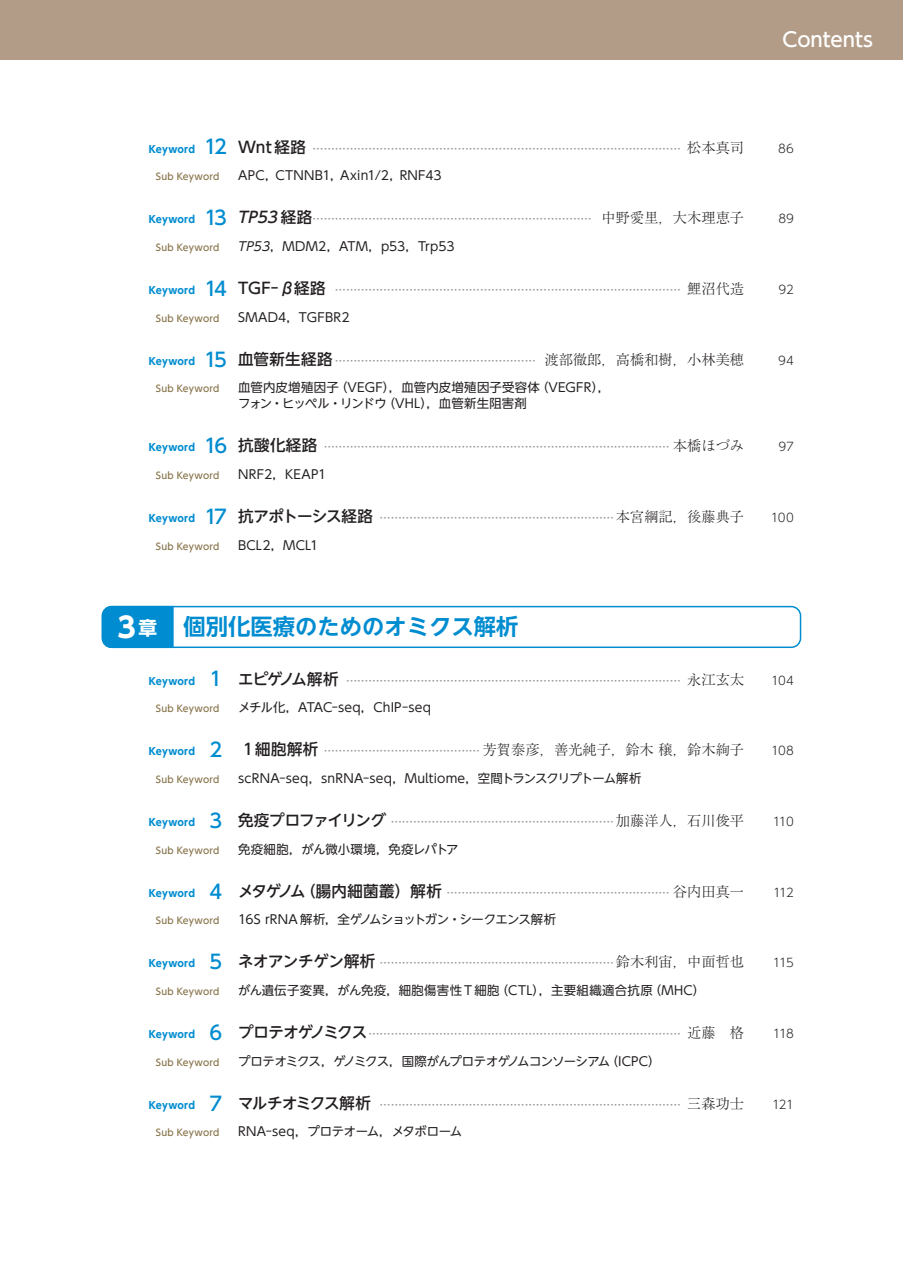
<style>
.page{position:relative;width:903px;height:1275px;background:#fff}
.page>*{position:absolute;margin:0;border:0;box-sizing:border-box;transform-origin:0 0}
.t1{font:27.82px "UD Shin Go Pr 6 Bold 90 pv RKSJ H";color:#fff}
.t2{font:22.4px "UD Shin Go NT Pr 6 De Bold 90 pv RKSJ H";color:#008cd0}
.t3{font:19.78px "UD Shin Go NT Pr 6 Medium 90 pv RKSJ H";color:#fff}
.t4{font:14.17px "Ryumin Pr 6 Light 90 pv RKSJ H";color:#231f20}
.t5{font:12.42px/16.1px "UD Shin Go NT Pr 6 Regular 90 pv RKSJ H";letter-spacing:.01em;color:#231f20}
.t6{font:12.42px "UD Shin Go NT Pr 6 Regular 90 pv RKSJ H";letter-spacing:-.06em;color:#231f20}
.t7{font:12.42px "UD Shin Go NT Pr 6 Regular 90 pv RKSJ H";letter-spacing:-.035em;color:#231f20}
.t8{font:12.42px "UD Shin Go NT Pr 6 Regular 90 pv RKSJ H";letter-spacing:-.02em;color:#231f20}
.t9{font:11.72px "UD Shin Go NT Pr 6 Light 90 pv RKSJ H";letter-spacing:-.06em;color:#231f20}
.t10{font:11.2px "UD Shin Go NT Pr 6 Medium 90 pv RKSJ H";color:#939598}
.t11{font:9.28px "UD Shin Go NT Pr 6 Medium 90 pv RKSJ H";letter-spacing:.015em;color:#89764c}
.s1{font-family:"UD Shin Go NT Pr 6 Bold 90 pv RKSJ H";font-size:9.97px;color:#008cd0}
.s2{font-size:19.43px;color:#008cd0}
.s3{font-size:15.58px;color:#231f20}
.s4{font-family:"Ryumin Pr 6 Light 90 pv RKSJ H";font-size:14.17px;color:#231f20}
.s5{font-size:18.55px}
.s6{font-family:"UD Shin Go NT Pr 6 Medium 90 pv RKSJ H";font-size:19.43px;color:#008cd0}
.s7{font-family:"UD Shin Go NT Pr 6 Medium 90 pv RKSJ H";font-size:15.58px}
.s8{font-family:"UD Shin Go NT Pr 6 Medium 90 pv RKSJ H";font-size:11.2px;color:#939598}
</style>
<div class="page">
<div style="left:0;top:0;width:903px;height:60px;background:#b29c87"></div>
<div style="left:102px;top:606px;width:699px;height:42px;border:1px solid #008cd0;border-radius:9px"></div>
<div style="left:102px;top:606px;width:72px;height:42px;background:#008cd0"></div>
<h3 class="t3" style="left:782px;top:32px;width:92px">Contents</h3>
<p class="t10" style="left:149px;top:144px;width:597px"><span class="s1">Keyword</span> <span class="s2">12</span> <span class="s3">Wnt 経路</span> ……………………………………………………………………………………… <span class="s4">松本真司</span></p>
<p class="t9" style="left:778px;top:144px;width:17px">86</p>
<p class="t11" style="left:156px;top:173px;width:65px">Sub Keyword</p>
<p class="t5" style="left:238px;top:169px;width:205px">APC，CTNNB1，Axin1/2，RNF43</p>
<p class="t10" style="left:149px;top:215px;width:597px"><span class="s1">Keyword</span> <span class="s2">13</span> <span class="s3">TP53 経路</span>………………………………………………………………… <span class="s4">中野愛里，大木理恵子</span></p>
<p class="t9" style="left:778px;top:214px;width:17px">89</p>
<p class="t11" style="left:156px;top:244px;width:65px">Sub Keyword</p>
<p class="t5" style="left:238px;top:240px;width:218px">TP53，MDM2，ATM，p53，Trp53</p>
<p class="t10" style="left:149px;top:285px;width:597px"><span class="s1">Keyword</span> <span class="s2">14</span> <span class="s3">TGF-β経路</span> ………………………………………………………………………………… <span class="s4">鯉沼代造</span></p>
<p class="t9" style="left:778px;top:285px;width:17px">92</p>
<p class="t11" style="left:156px;top:315px;width:65px">Sub Keyword</p>
<p class="t5" style="left:238px;top:311px;width:113px">SMAD4，TGFBR2</p>
<p class="t10" style="left:149px;top:356px;width:597px"><span class="s1">Keyword</span> <span class="s2">15</span> <span class="s3">血管新生経路</span> ……………………………………………… <span class="s4">渡部徹郎，高橋和樹，小林美穂</span></p>
<p class="t9" style="left:778px;top:356px;width:17px">94</p>
<p class="t11" style="left:156px;top:385px;width:65px">Sub Keyword</p>
<p class="t5" style="left:238px;top:381px;width:374px">血管内皮増殖因子（VEGF），血管内皮増殖因子受容体（VEGFR），フォン・ヒッペル・リンドウ（VHL），血管新生阻害剤</p>
<p class="t10" style="left:149px;top:443px;width:597px"><span class="s1">Keyword</span> <span class="s2">16</span> <span class="s3">抗酸化経路</span> ………………………………………………………………………………… <span class="s4">本橋ほづみ</span></p>
<p class="t9" style="left:778px;top:443px;width:17px">97</p>
<p class="t11" style="left:156px;top:472px;width:65px">Sub Keyword</p>
<p class="t5" style="left:238px;top:468px;width:90px">NRF2，KEAP1</p>
<p class="t10" style="left:149px;top:514px;width:597px"><span class="s1">Keyword</span> <span class="s2">17</span> <span class="s3">抗アポトーシス経路</span> ……………………………………………………… <span class="s4">本宮綱記，後藤典子</span></p>
<p class="t9" style="left:771px;top:513px;width:24px">100</p>
<p class="t11" style="left:156px;top:543px;width:65px">Sub Keyword</p>
<p class="t5" style="left:238px;top:539px;width:82px">BCL2，MCL1</p>
<h1 class="t1" style="left:117px;top:617px;width:41px">3<span class="s5">章</span></h1>
<h2 class="t2" style="left:184px;top:619px;width:336px">個別化医療のためのオミクス解析</h2>
<p class="t10" style="left:149px;top:676px;width:597px"><span class="s1">Keyword</span> <span class="s2">1</span> <span class="s3">エピゲノム解析</span> ……………………………………………………………………………… <span class="s4">永江玄太</span></p>
<p class="t9" style="left:771px;top:676px;width:24px">104</p>
<p class="t11" style="left:156px;top:705px;width:65px">Sub Keyword</p>
<p class="t5" style="left:238px;top:701px;width:194px">メチル化，ATAC-seq，ChIP-seq</p>
<p class="t4" style="left:149px;top:745px;width:597px"><span class="s1">Keyword</span> <span class="s6">2</span> <span class="s7">1細胞解析</span> <span class="s8">……………………………………</span> 芳賀泰彦，善光純子，鈴木 穣，鈴木絢子</p>
<p class="t9" style="left:771px;top:746px;width:24px">108</p>
<p class="t11" style="left:156px;top:776px;width:65px">Sub Keyword</p>
<p class="t5" style="left:238px;top:772px;width:405px">scRNA-seq，snRNA-seq，Multiome，空間トランスクリプトーム解析</p>
<p class="t10" style="left:149px;top:818px;width:597px"><span class="s1">Keyword</span> <span class="s2">3</span> <span class="s3">免疫プロファイリング</span> …………………………………………………… <span class="s4">加藤洋人，石川俊平</span></p>
<p class="t9" style="left:773px;top:817px;width:23px">110</p>
<p class="t11" style="left:156px;top:847px;width:65px">Sub Keyword</p>
<p class="t5" style="left:238px;top:843px;width:222px">免疫細胞，がん微小環境，免疫レパトア</p>
<p class="t10" style="left:149px;top:888px;width:597px"><span class="s1">Keyword</span> <span class="s2">4</span> <span class="s3">メタゲノム（腸内細菌叢）解析</span> …………………………………………………… <span class="s4">谷内田真一</span></p>
<p class="t9" style="left:773px;top:888px;width:22px">112</p>
<p class="t11" style="left:156px;top:917px;width:65px">Sub Keyword</p>
<p class="t7" style="left:238px;top:915px;width:320px">16S rRNA 解析，全ゲノムショットガン・シークエンス解析</p>
<p class="t10" style="left:149px;top:959px;width:597px"><span class="s1">Keyword</span> <span class="s2">5</span> <span class="s3">ネオアンチゲン解析</span> ……………………………………………………… <span class="s4">鈴木利宙，中面哲也</span></p>
<p class="t9" style="left:773px;top:959px;width:22px">115</p>
<p class="t11" style="left:156px;top:988px;width:65px">Sub Keyword</p>
<p class="t5" style="left:238px;top:984px;width:469px">がん遺伝子変異，がん免疫，細胞傷害性T 細胞（CTL），主要組織適合抗原（MHC）</p>
<p class="t10" style="left:149px;top:1030px;width:597px"><span class="s1">Keyword</span> <span class="s2">6</span> <span class="s3">プロテオゲノミクス</span> ………………………………………………………………………… <span class="s4">近藤　格</span></p>
<p class="t9" style="left:773px;top:1029px;width:23px">118</p>
<p class="t11" style="left:156px;top:1059px;width:65px">Sub Keyword</p>
<p class="t6" style="left:238px;top:1056px;width:424px">プロテオミクス，ゲノミクス，国際がんプロテオゲノムコンソーシアム（ICPC）</p>
<p class="t10" style="left:149px;top:1100px;width:597px"><span class="s1">Keyword</span> <span class="s2">7</span> <span class="s3">マルチオミクス解析</span> ……………………………………………………………………… <span class="s4">三森功士</span></p>
<p class="t9" style="left:772px;top:1100px;width:23px">121</p>
<p class="t11" style="left:156px;top:1129px;width:65px">Sub Keyword</p>
<p class="t8" style="left:238px;top:1127px;width:226px">RNA-seq，プロテオーム，メタボローム</p>
</div>
